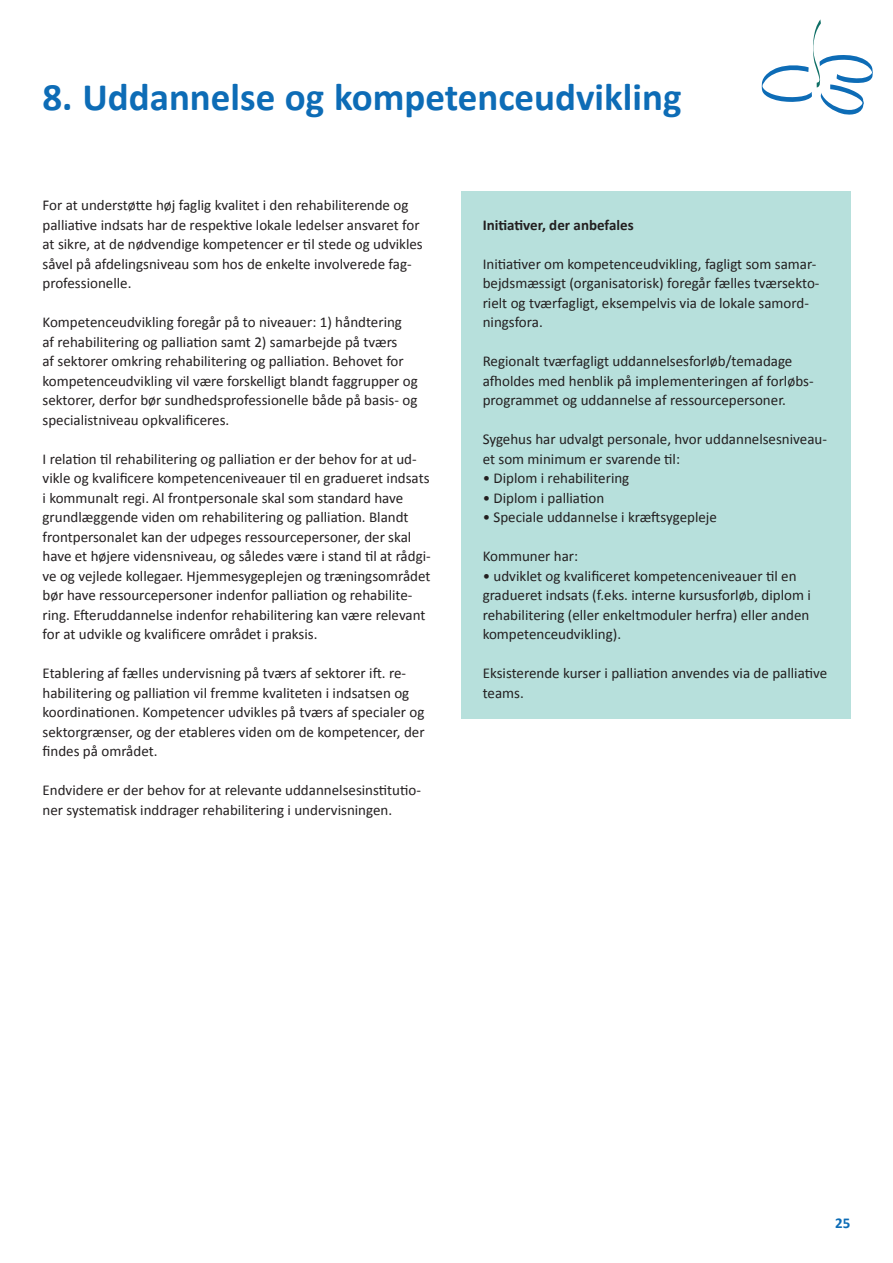
<style>
.page{position:relative;width:893px;height:1263px;background:#fff}
.page>*{position:absolute;margin:0;border:0;box-sizing:border-box;transform-origin:0 0}
.t1{font:700 39px "Calibri";color:#0d6cb6}
.t2{font:15px/19.5px "Calibri";color:#231f20}
.t3{font:700 15px "Calibri";color:#231f20}
.t4{font:700 15px "Calibri";color:#0d6cb6}
</style>
<div class="page">
<svg style="left:761px;top:19px;width:112px;height:96px"></svg>
<div style="left:461px;top:191px;width:389px;height:528px;background:#b7e0dc"></div>
<h1 class="t1" style="left:43px;top:72px;width:640px">8. Uddannelse og kompetenceudvikling</h1>
<p class="t2" style="left:43px;top:195px;width:382px">For at understøtte høj faglig kvalitet i den rehabiliterende og palliative indsats har de respektive lokale ledelser ansvaret for at sikre, at de nødvendige kompetencer er til stede og udvikles såvel på afdelingsniveau som hos de enkelte involverede fag&shy;professionelle.</p>
<p class="t2" style="left:43px;top:312px;width:377px">Kompetenceudvikling foregår på to niveauer: 1) håndtering<br>af rehabilitering og palliation samt 2) samarbejde på tværs<br>af sektorer omkring rehabilitering og palliation. Behovet for kompetenceudvikling vil være forskelligt blandt faggrupper og sektorer, derfor bør sundhedsprofessionelle både på basis- og specialistniveau opkvalificeres.</p>
<p class="t2" style="left:43px;top:449px;width:390px">I relation til rehabilitering og palliation er der behov for at ud&shy;vikle og kvalificere kompetenceniveauer til en gradueret indsats i kommunalt regi. Al frontpersonale skal som standard have grundlæggende viden om rehabilitering og palliation. Blandt frontpersonalet kan der udpeges ressourcepersoner, der skal have et højere vidensniveau, og således være i stand til at rådgi&shy;ve og vejlede kollegaer. Hjemmesygeplejen og træningsområdet bør have ressourcepersoner indenfor palliation og rehabilite&shy;ring. Efteruddannelse indenfor rehabilitering kan være relevant for at udvikle og kvalificere området i praksis.</p>
<p class="t2" style="left:43px;top:663px;width:384px">Etablering af fælles undervisning på tværs af sektorer ift. re&shy;habilitering og palliation vil fremme kvaliteten i indsatsen og koordinationen. Kompetencer udvikles på tværs af specialer og sektorgrænser, og der etableres viden om de kompetencer, der findes på området.</p>
<p class="t2" style="left:43px;top:780px;width:380px">Endvidere er der behov for at relevante uddannelsesinstitutio&shy;ner systematisk inddrager rehabilitering i undervisningen.</p>
<p class="t3" style="left:483px;top:215px;width:152px">Initiativer, der anbefales</p>
<p class="t2" style="left:483px;top:254px;width:338px">Initiativer om kompetenceudvikling, fagligt som samar&shy;bejdsmæssigt (organisatorisk) foregår fælles tværsekto&shy;rielt og tværfagligt, eksempelvis via de lokale samord&shy;ningsfora.</p>
<p class="t2" style="left:483px;top:351px;width:332px">Regionalt tværfagligt uddannelsesforløb/temadage afholdes med henblik på implementeringen af forløbs&shy;programmet og uddannelse af ressourcepersoner.</p>
<p class="t2" style="left:483px;top:429px;width:346px">Sygehus har udvalgt personale, hvor uddannelsesniveau&shy;et som minimum er svarende til:</p>
<p class="t2" style="left:483px;top:468px;width:148px">• Diplom i rehabilitering</p>
<p class="t2" style="left:483px;top:488px;width:123px">• Diplom i palliation</p>
<p class="t2" style="left:483px;top:507px;width:236px">• Speciale uddannelse i kræftsygepleje</p>
<p class="t2" style="left:483px;top:546px;width:97px">Kommuner har:</p>
<p class="t2" style="left:483px;top:566px;width:330px">• udviklet og kvalificeret kompetenceniveauer til en gradueret indsats (f.eks. interne kursusforløb, diplom i</p>
<p class="t2" style="left:483px;top:605px;width:328px">rehabilitering (eller enkeltmoduler herfra) eller anden</p>
<p class="t2" style="left:483px;top:624px;width:140px">kompetenceudvikling).</p>
<p class="t2" style="left:483px;top:663px;width:346px">Eksisterende kurser i palliation anvendes via de palliative</p>
<p class="t2" style="left:483px;top:683px;width:43px">teams.</p>
<p class="t4" style="left:835px;top:1213px;width:17px">25</p>
</div>
